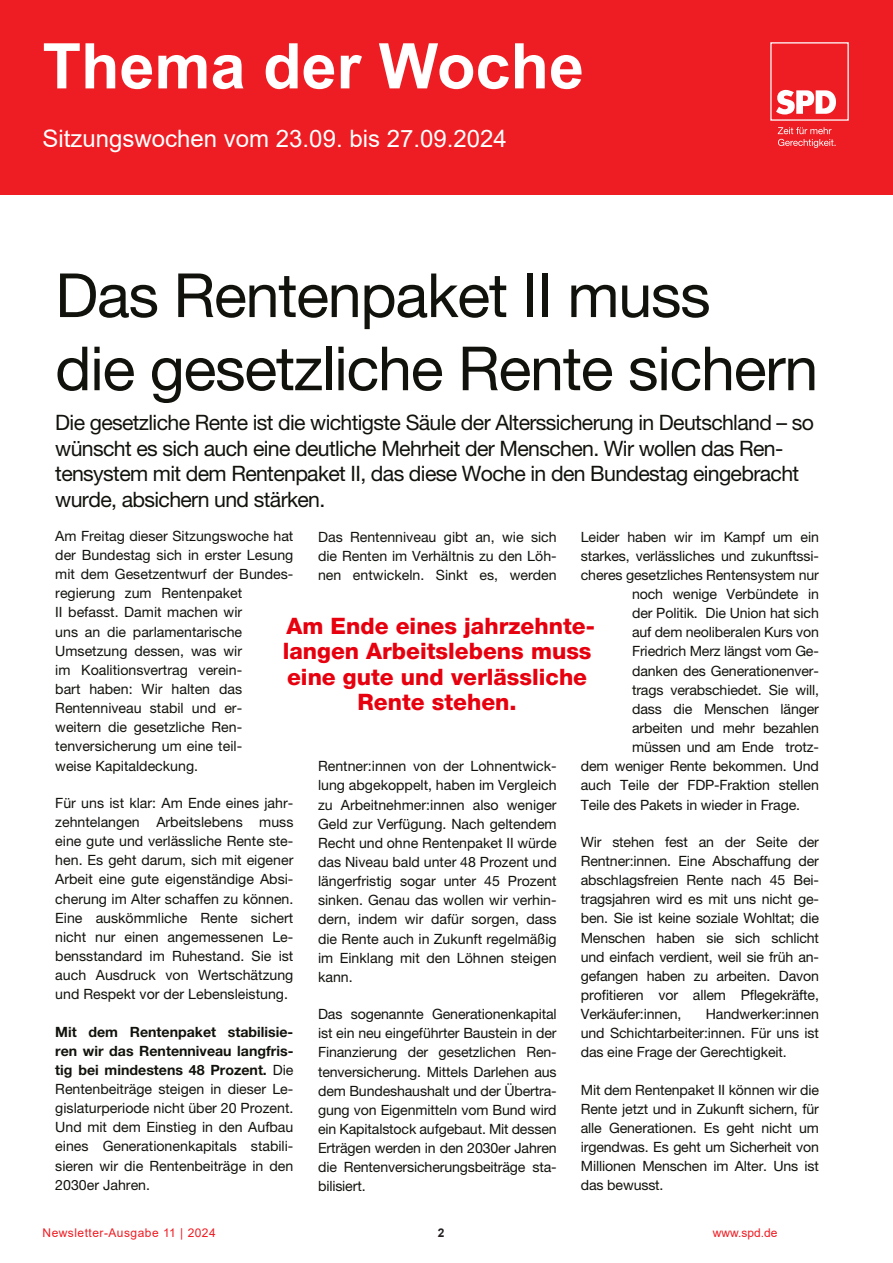
<style>
.page{position:relative;width:893px;height:1263px;background:#fff}
.page>*{position:absolute;margin:0;border:0;box-sizing:border-box;transform-origin:0 0}
.t1{font:700 63px "Arial";color:#fff}
.t2{font:60.9px/73.2px "Helvetica Neue LT Pro";letter-spacing:-.02em;color:#12120d}
.t3{font:24px "Arial";color:#fff}
.t4{font:800 22.65px/25.5px "Helvetica Neue LT Pro";color:#e7000e;text-align:center}
.t5{font:21.3px/25.5px "Helvetica Neue LT Pro";letter-spacing:-.03em;color:#12120d}
.t6{font:14.25px/19.2px "Helvetica Neue LT Pro";letter-spacing:-.01em;color:#12120d;text-align:justify}
.t7{font:12px "Arial";letter-spacing:.04em;color:#ee1d23}
.t8{font:700 12px "Arial";color:#231f20}
.s1{font-weight:700}
</style>
<div class="page">
<div style="left:0;top:0;width:893px;height:195px;background:#ee1d23"></div>
<svg style="left:770px;top:42px;width:79px;height:79px"></svg>
<svg style="left:778px;top:127px;width:58px;height:21px"></svg>
<h1 class="t1" style="left:43px;top:22px;width:543px">Thema der Woche</h1>
<h3 class="t3" style="left:43px;top:122px;width:466px">Sitzungswochen vom 23.09. bis 27.09.2024</h3>
<p class="t2" style="left:55px;top:258px;width:764px">Das Rentenpaket II muss<br>die gesetzliche Rente sichern</p>
<p class="t5" style="left:55px;top:409px;width:760px">Die gesetzliche Rente ist die wichtigste Säule der Alterssicherung in Deutschland – so wünscht es sich auch eine deutliche Mehrheit der Menschen. Wir wollen das Ren&shy;tensystem mit dem Rentenpaket II, das diese Woche in den Bundestag eingebracht wurde, absichern und stärken.</p>
<p class="t6" style="left:55px;top:526px;width:240px;text-align:left">Am Freitag dieser Sitzungswoche hat der Bundestag sich in erster Lesung mit dem Gesetzentwurf der Bundes&shy;regierung zum Rentenpaket<br>II befasst. Damit machen wir<br>uns an die parlamentarische<br>Umsetzung dessen, was wir<br>im Koalitionsvertrag verein-<br>bart haben: Wir halten das<br>Rentenniveau stabil und er-<br>weitern die gesetzliche Ren&shy;tenversicherung um eine teil-<br>weise Kapitaldeckung.</p>
<p class="t6" style="left:55px;top:793px;width:240px">Für uns ist klar: Am Ende eines jahr&shy;zehntelangen Arbeitslebens muss eine gute und verlässliche Rente ste&shy;hen. Es geht darum, sich mit eigener Arbeit eine gute eigenständige Absi&shy;cherung im Alter schaffen zu können.<br>Eine auskömmliche Rente sichert nicht nur einen angemessenen Le&shy;bensstandard im Ruhestand. Sie ist auch Ausdruck von Wertschätzung und Respekt vor der Lebensleistung.</p>
<p class="t6" style="left:55px;top:1022px;width:240px"><span class="s1">Mit dem Rentenpaket stabilisie&shy;ren wir das Rentenniveau langfris&shy;tig bei mindestens 48 Prozent.</span> Die Rentenbeiträge steigen in dieser Le&shy;gislaturperiode nicht über 20 Prozent.<br>Und mit dem Einstieg in den Aufbau eines Generationenkapitals stabili&shy;sieren wir die Rentenbeiträge in den 2030er Jahren.</p>
<p class="t6" style="left:581px;top:527px;width:240px">Leider haben wir im Kampf um ein</p>
<p class="t6" style="left:581px;top:546px;width:240px">starkes, verlässliches und zukunftssi-</p>
<p class="t6" style="left:581px;top:565px;width:240px">cheres gesetzliches Rentensystem nur</p>
<p class="t6" style="left:632px;top:584px;width:188px">noch wenige Verbündete in</p>
<p class="t6" style="left:632px;top:603px;width:188px">der Politik. Die Union hat sich</p>
<p class="t6" style="left:632px;top:622px;width:188px">auf dem neoliberalen Kurs von</p>
<p class="t6" style="left:632px;top:641px;width:188px">Friedrich Merz längst vom Ge-</p>
<p class="t6" style="left:632px;top:661px;width:188px">danken des Generationenver-</p>
<p class="t6" style="left:632px;top:680px;width:188px">trags verabschiedet. Sie will,</p>
<p class="t6" style="left:632px;top:699px;width:188px">dass die Menschen länger</p>
<p class="t6" style="left:632px;top:718px;width:188px">arbeiten und mehr bezahlen</p>
<p class="t6" style="left:632px;top:737px;width:188px">müssen und am Ende trotz-</p>
<p class="t6" style="left:581px;top:756px;width:240px">dem weniger Rente bekommen. Und</p>
<p class="t6" style="left:581px;top:775px;width:240px">auch Teile der FDP-Fraktion stellen</p>
<p class="t6" style="left:581px;top:795px;width:221px">Teile des Pakets in wieder in Frage.</p>
<p class="t6" style="left:581px;top:832px;width:240px">Wir stehen fest an der Seite der Rentner:innen. Eine Abschaffung der abschlagsfreien Rente nach 45 Bei&shy;tragsjahren wird es mit uns nicht ge&shy;ben. Sie ist keine soziale Wohltat; die Menschen haben sie sich schlicht und einfach verdient, weil sie früh an&shy;gefangen haben zu arbeiten. Davon profitieren vor allem Pflegekräfte, Verkäufer:innen,</p>
<p class="t6" style="left:318px;top:527px;width:240px">Das Rentenniveau gibt an, wie sich die Renten im Verhältnis zu den Löh&shy;nen entwickeln. Sinkt es, werden</p>
<p class="t4" style="left:283px;top:613px;width:314px">Am Ende eines jahrzehnte&shy;langen Arbeitslebens muss eine gute und verlässliche<br>Rente stehen.</p>
<p class="t6" style="left:318px;top:756px;width:240px">Rentner:innen von der Lohnentwick&shy;lung abgekoppelt, haben im Vergleich zu Arbeitnehmer:innen also weniger Geld zur Verfügung. Nach geltendem Recht und ohne Rentenpaket II würde das Niveau bald unter 48 Prozent und längerfristig sogar unter 45 Prozent sinken. Genau das wollen wir verhin&shy;dern, indem wir dafür sorgen, dass die Rente auch in Zukunft regelmäßig im Einklang mit den Löhnen steigen kann.</p>
<p class="t6" style="left:318px;top:1004px;width:240px">Das sogenannte Generationenkapital ist ein neu eingeführter Baustein in der Finanzierung der gesetzlichen Ren&shy;tenversicherung. Mittels Darlehen aus dem Bundeshaushalt und der Übertra&shy;gung von Eigenmitteln vom Bund wird ein Kapitalstock aufgebaut. Mit dessen Erträgen werden in den 2030er Jahren die Rentenversicherungsbeiträge sta&shy;bilisiert.</p>
<p class="t6" style="left:581px;top:1004px;width:240px;text-indent:125px">Handwerker:innen und Schichtarbeiter:innen. Für uns ist das eine Frage der Gerechtigkeit.</p>
<p class="t6" style="left:581px;top:1080px;width:240px">Mit dem Rentenpaket II können wir die Rente jetzt und in Zukunft sichern, für alle Generationen. Es geht nicht um irgendwas. Es geht um Sicherheit von Millionen Menschen im Alter. Uns ist das bewusst.</p>
<p class="t7" style="left:43px;top:1225px;width:175px">Newsletter-Ausgabe 11 | 2024</p>
<p class="t8" style="left:438px;top:1225px;width:8px">2</p>
<p class="t7" style="left:713px;top:1225px;width:66px">www.spd.de</p>
</div>
